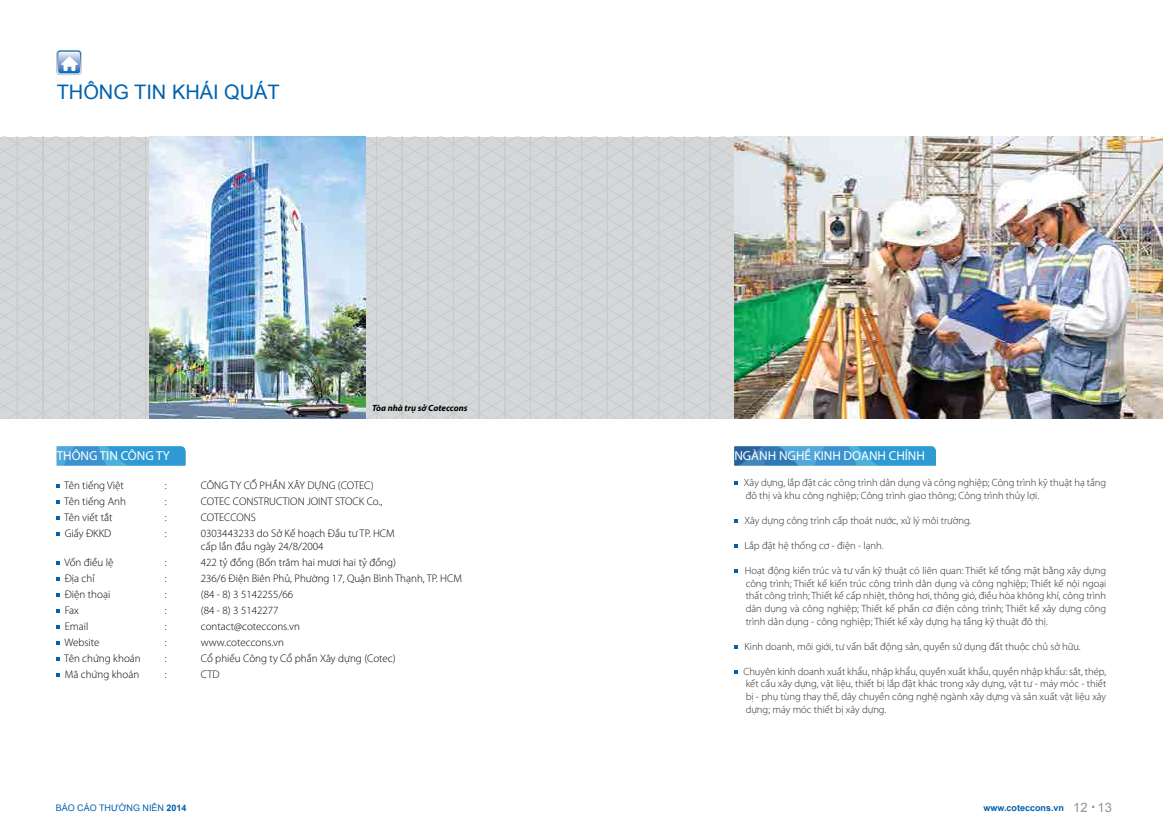
<style>
.page{position:relative;width:1163px;height:837px;background:#fff}
.page>*{position:absolute;margin:0;border:0;box-sizing:border-box;transform-origin:0 0}
.t1{font:20px "Arial";color:#0061af}
.t2{font:13px "Myriad Pro";color:#fff}
.t3{font:300 11px/13.2px "Myriad Pro";color:#000}
.t4{font:300 10.5px/12.6px "Myriad Pro";color:#292829;text-align:justify}
.t5{font:italic 700 9px "Myriad Pro";color:#000}
.t6{font:9px "Arial";color:#0061af}
.t7{font:700 9px "Arial";color:#0061af}
.s1{font-weight:700}
.s2{font-weight:400;font-size:13px;color:#939598}
</style>
<div class="page">
<svg style="left:734px;top:446px;width:201px;height:19px;background:#3993ca"></svg>
<svg style="left:57px;top:446px;width:128px;height:19px;background:#389cd3"></svg>
<svg style="left:0;top:136px;width:734px;height:282px;background:#d2d4d5"></svg>
<img style="left:149px;top:136px;width:216px;height:282px">
<img style="left:734px;top:136px;width:428px;height:282px">
<div style="left:57px;top:50px;width:24px;height:25px;border:1px solid #b1b4b6;border-radius:3px"></div>
<svg style="left:57px;top:51px;width:24px;height:23px"></svg>
<h1 class="t1" style="left:57px;top:78px;width:224px">THÔNG TIN KHÁI QUÁT</h1>
<p class="t2" style="left:57px;top:448px;width:115px">THÔNG TIN CÔNG TY</p>
<p class="t5" style="left:372px;top:402px;width:97px">Tòa nhà trụ sở Coteccons</p>
<p class="t3" style="left:64px;top:478px;width:61px">Tên tiếng Việt</p>
<p class="t3" style="left:165px;top:478px;width:3px">:</p>
<p class="t3" style="left:201px;top:478px;width:174px">CÔNG TY CỔ PHẦN XÂY DỰNG (COTEC)</p>
<p class="t3" style="left:64px;top:494px;width:63px">Tên tiếng Anh</p>
<p class="t3" style="left:165px;top:494px;width:3px">:</p>
<p class="t3" style="left:201px;top:494px;width:183px">COTEC CONSTRUCTION JOINT STOCK Co.,</p>
<p class="t3" style="left:64px;top:510px;width:50px">Tên viết tắt</p>
<p class="t3" style="left:165px;top:510px;width:3px">:</p>
<p class="t3" style="left:201px;top:510px;width:57px">COTECCONS</p>
<p class="t3" style="left:65px;top:526px;width:48px">Giấy ĐKKD</p>
<p class="t3" style="left:165px;top:526px;width:3px">:</p>
<p class="t3" style="left:201px;top:526px;width:195px">0303443233 do Sở Kế hoạch Đầu tư TP. HCM cấp lần đầu ngày 24/8/2004</p>
<p class="t3" style="left:64px;top:555px;width:51px">Vốn điều lệ</p>
<p class="t3" style="left:165px;top:555px;width:3px">:</p>
<p class="t3" style="left:201px;top:555px;width:197px">422 tỷ đồng (Bốn trăm hai mươi hai tỷ đồng)</p>
<p class="t3" style="left:65px;top:571px;width:31px">Địa chỉ</p>
<p class="t3" style="left:165px;top:571px;width:3px">:</p>
<p class="t3" style="left:201px;top:571px;width:263px">236/6 Điện Biên Phủ, Phường 17, Quận Bình Thạnh, TP. HCM</p>
<p class="t3" style="left:65px;top:587px;width:47px">Điện thoại</p>
<p class="t3" style="left:165px;top:587px;width:3px">:</p>
<p class="t3" style="left:201px;top:587px;width:94px">(84 - 8) 3 5142255/66</p>
<p class="t3" style="left:65px;top:603px;width:16px">Fax</p>
<p class="t3" style="left:165px;top:603px;width:3px">:</p>
<p class="t3" style="left:201px;top:603px;width:79px">(84 - 8) 3 5142277</p>
<p class="t3" style="left:65px;top:619px;width:25px">Email</p>
<p class="t3" style="left:165px;top:619px;width:3px">:</p>
<p class="t3" style="left:201px;top:619px;width:101px">contact@coteccons.vn</p>
<p class="t3" style="left:64px;top:635px;width:37px">Website</p>
<p class="t3" style="left:165px;top:635px;width:3px">:</p>
<p class="t3" style="left:201px;top:635px;width:85px">www.coteccons.vn</p>
<p class="t3" style="left:64px;top:651px;width:78px">Tên chứng khoán</p>
<p class="t3" style="left:165px;top:651px;width:3px">:</p>
<p class="t3" style="left:201px;top:651px;width:196px">Cổ phiếu Công ty Cổ phần Xây dựng (Cotec)</p>
<p class="t3" style="left:65px;top:667px;width:76px">Mã chứng khoán</p>
<p class="t3" style="left:165px;top:667px;width:3px">:</p>
<p class="t3" style="left:201px;top:667px;width:20px">CTD</p>
<p class="t2" style="left:734px;top:448px;width:192px">NGÀNH NGHỀ KINH DOANH CHÍNH</p>
<p class="t4" style="left:743px;top:476px;width:363px">Xây dựng, lắp đặt các công trình dân dụng và công nghiệp; Công trình kỹ thuật hạ tầng đô thị và khu công nghiệp; Công trình giao thông; Công trình thủy lợi.</p>
<p class="t4" style="left:744px;top:514px;width:228px">Xây dựng công trình cấp thoát nước, xử lý môi trường.</p>
<p class="t4" style="left:744px;top:539px;width:141px">Lắp đặt hệ thống cơ - điện - lạnh.</p>
<p class="t4" style="left:744px;top:564px;width:363px">Hoạt động kiến trúc và tư vấn kỹ thuật có liên quan: Thiết kế tổng mặt bằng xây dựng công trình; Thiết kế kiến trúc công trình dân dụng và công nghiệp; Thiết kế nội ngoại thất công trình; Thiết kế cấp nhiệt, thông hơi, thông gió, điều hòa không khí, công trình dân dụng và công nghiệp; Thiết kế phần cơ điện công trình; Thiết kế xây dựng công trình dân dụng - công nghiệp; Thiết kế xây dựng hạ tầng kỹ thuật đô thị.</p>
<p class="t4" style="left:744px;top:639px;width:338px">Kinh doanh, môi giới, tư vấn bất động sản, quyền sử dụng đất thuộc chủ sở hữu.</p>
<p class="t4" style="left:743px;top:664px;width:364px">Chuyên kinh doanh xuất khẩu, nhập khẩu, quyền xuất khẩu, quyền nhập khẩu: sắt, thép, kết cấu xây dựng, vật liệu, thiết bị lắp đặt khác trong xây dựng, vật tư - máy móc - thiết bị - phụ tùng thay thế, dây chuyền công nghệ ngành xây dựng và sản xuất vật liệu xây dựng; máy móc thiết bị xây dựng.</p>
<p class="t6" style="left:56px;top:801px;width:132px">BÁO CÁO THƯỜNG NIÊN <span class="s1">2014</span></p>
<p class="t7" style="left:983px;top:801px;width:130px">www.coteccons.vn <span class="s2">12 13</span></p>
</div>
